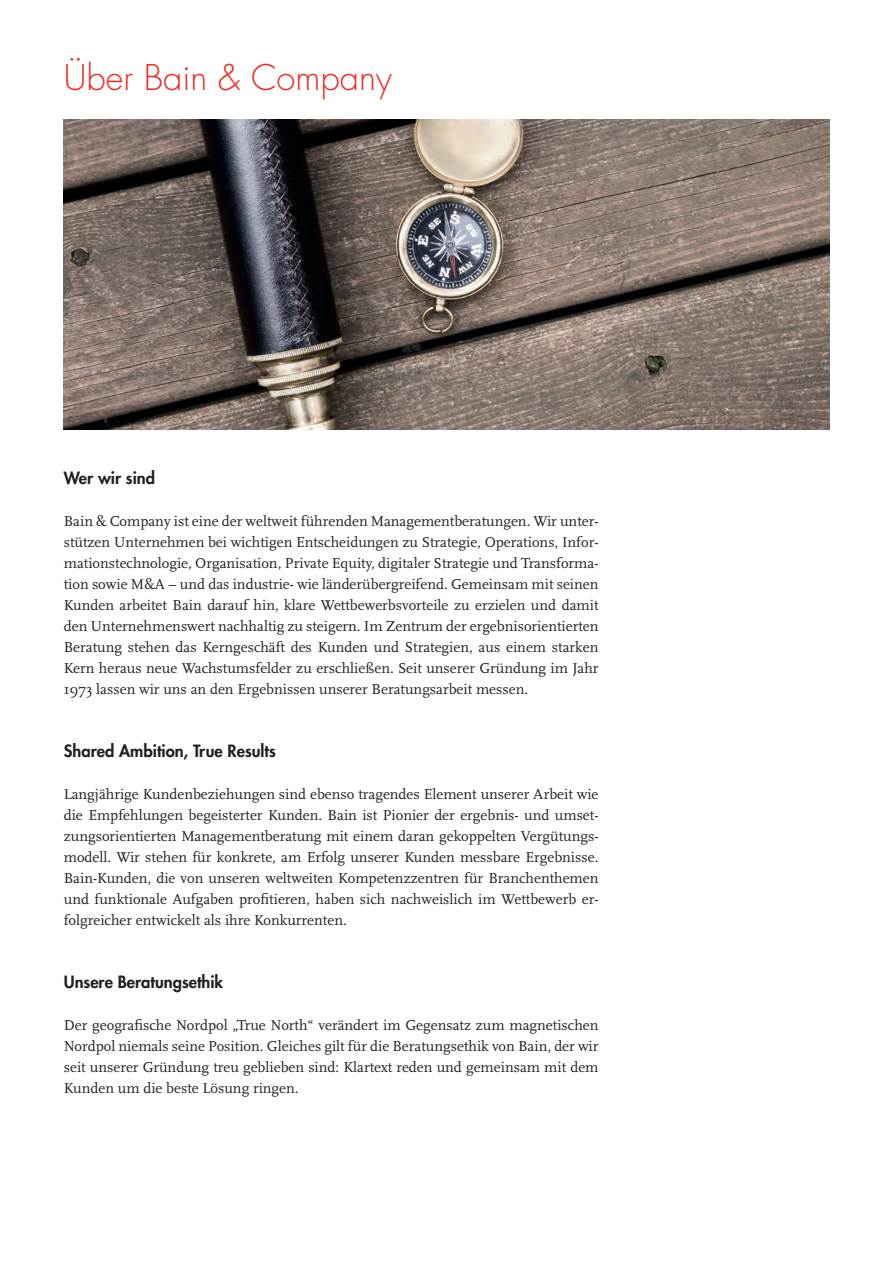
<style>
.page{position:relative;width:893px;height:1263px;background:#fff}
.page>*{position:absolute;margin:0;border:0;box-sizing:border-box;transform-origin:0 0}
.t1{font:300 34.5px "Futura";color:#ee2e22}
.t2{font:800 16.5px "Futura";color:#231f20}
.t3{font:15px/21px "Scala";color:#231f20;text-align:justify}
</style>
<div class="page">
<img style="left:64px;top:119px;width:765px;height:310px">
<h1 class="t1" style="left:64px;top:57px;width:330px">Über Bain &amp; Company</h1>
<p class="t2" style="left:64px;top:466px;width:93px">Wer wir sind</p>
<p class="t3" style="left:64px;top:510px;width:536px">Bain &amp; Company ist eine der weltweit führenden Managementberatungen. Wir unter&shy;stützen Unternehmen bei wichtigen Entscheidungen zu Strategie, Operations, Infor&shy;mationstechnologie, Organisation, Private Equity, digitaler Strategie und Transforma&shy;tion sowie M&amp;A – und das industrie- wie länderübergreifend. Gemeinsam mit seinen Kunden arbeitet Bain darauf hin, klare Wettbewerbsvorteile zu erzielen und damit den Unternehmenswert nachhaltig zu steigern. Im Zentrum der ergebnisorientierten Beratung stehen das Kerngeschäft des Kunden und Strategien, aus einem starken Kern heraus neue Wachstumsfelder zu erschließen. Seit unserer Gründung im Jahr 1973 lassen wir uns an den Ergebnissen unserer Beratungsarbeit messen.</p>
<p class="t2" style="left:64px;top:739px;width:214px">Shared Ambition, True Results</p>
<p class="t3" style="left:64px;top:783px;width:536px">Langjährige Kundenbeziehungen sind ebenso tragendes Element unserer Arbeit wie die Empfehlungen begeisterter Kunden. Bain ist Pionier der ergebnis- und umset&shy;zungsorientierten Managementberatung mit einem daran gekoppelten Vergütungs&shy;modell. Wir stehen für konkrete, am Erfolg unserer Kunden messbare Ergebnisse.<br>Bain-Kunden, die von unseren weltweiten Kompetenzzentren für Branchenthemen und funktionale Aufgaben profitieren, haben sich nachweislich im Wettbewerb er&shy;folgreicher entwickelt als ihre Konkurrenten.</p>
<p class="t2" style="left:64px;top:970px;width:161px">Unsere Beratungsethik</p>
<p class="t3" style="left:64px;top:1014px;width:536px">Der geografische Nordpol „True North“ verändert im Gegensatz zum magnetischen Nordpol niemals seine Position. Gleiches gilt für die Beratungsethik von Bain, der wir seit unserer Gründung treu geblieben sind: Klartext reden und gemeinsam mit dem Kunden um die beste Lösung ringen.</p>
</div>
